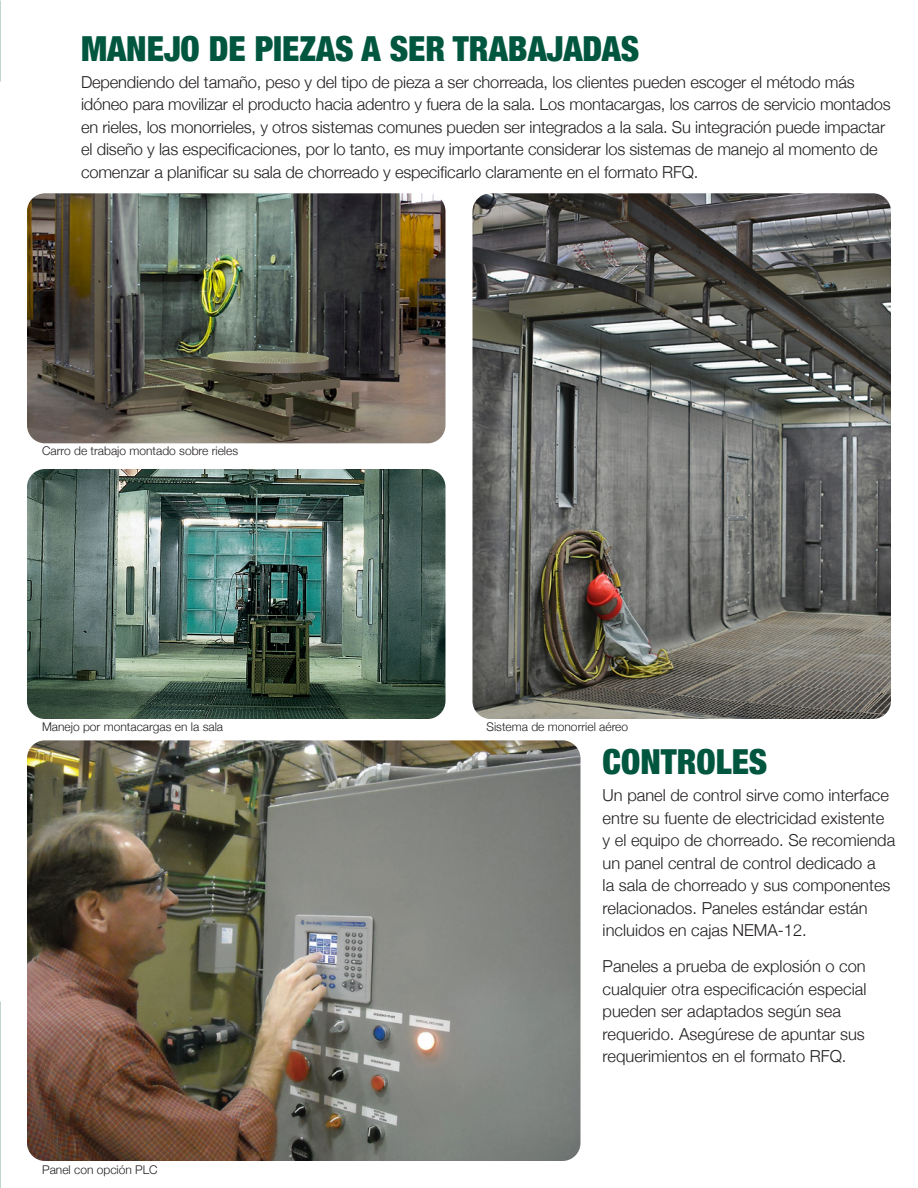
<style>
.page{position:relative;width:918px;height:1188px;background:#fff}
.page>*{position:absolute;margin:0;border:0;box-sizing:border-box;transform-origin:0 0}
.t1{font:900 condensed 34.5px "Helvetica Neue";color:#00563e}
.t2{font:300 16.5px/22.5px "Helvetica Neue";letter-spacing:-.01em;color:#231f20}
.t3{font:300 12px "Helvetica Neue";color:#231f20}
</style>
<div class="page">
<img style="left:472px;top:193px;width:419px;height:526px">
<img style="left:27px;top:193px;width:419px;height:250px">
<img style="left:27px;top:469px;width:419px;height:250px">
<img style="left:27px;top:740px;width:553px;height:421px">
<h1 class="t1" style="left:81px;top:20px;width:560px">MANEJO DE PIEZAS A SER TRABAJADAS</h1>
<p class="t2" style="left:81px;top:70px;width:811px">Dependiendo del tamaño, peso y del tipo de pieza a ser chorreada, los clientes pueden escoger el método más idóneo para movilizar el producto hacia adentro y fuera de la sala. Los montacargas, los carros de servicio montados en rieles, los monorrieles, y otros sistemas comunes pueden ser integrados a la sala. Su integración puede impactar el diseño y las especificaciones, por lo tanto, es muy importante considerar los sistemas de manejo al momento de comenzar a planificar su sala de chorreado y especificarlo claramente en el formato RFQ.</p>
<p class="t3" style="left:42px;top:441px;width:198px">Carro de trabajo montado sobre rieles</p>
<p class="t3" style="left:42px;top:717px;width:183px">Manejo por montacargas en la sala</p>
<p class="t3" style="left:487px;top:717px;width:143px">Sistema de monorriel aéreo</p>
<h1 class="t1" style="left:603px;top:733px;width:166px">CONTROLES</h1>
<p class="t3" style="left:42px;top:1160px;width:117px">Panel con opción PLC</p>
<p class="t2" style="left:603px;top:783px;width:294px">Un panel de control sirve como interface entre su fuente de electricidad existente y el equipo de chorreado. Se recomienda un panel central de control dedicado a<br>la sala de chorreado y sus componentes relacionados. Paneles estándar están incluidos en cajas NEMA-12.</p>
<p class="t2" style="left:603px;top:954px;width:265px">Paneles a prueba de explosión o con cualquier otra especificación especial pueden ser adaptados según sea requerido. Asegúrese de apuntar sus requerimientos en el formato RFQ.</p>
</div>
